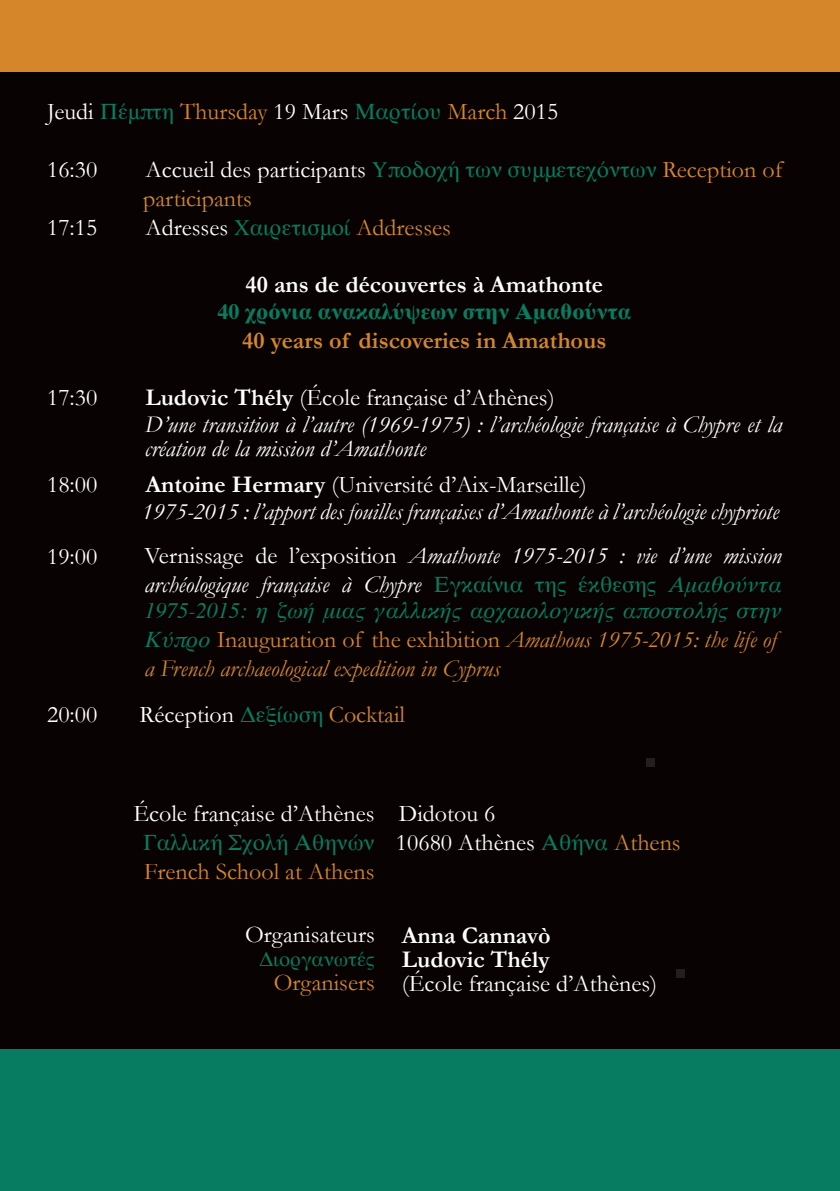
<style>
.page{position:relative;width:840px;height:1191px;background:#fff}
.page>*{position:absolute;margin:0;border:0;box-sizing:border-box;transform-origin:0 0}
.t1{font:italic 24px/24px "Garamond";color:#fff}
.t2{font:24px "Garamond";color:#fff}
.t3{font:italic 24px/28.8px "Garamond";color:#d5862b}
.t4{font:700 24px "Garamond";color:#fff}
.t5{font:24px "Garamond";color:#d5862b}
.t6{font:700 24px "Garamond";color:#d5862b}
.t7{font:22px "Times";color:#087c60}
.t8{font:italic 22px "Times";color:#087c60}
.t9{font:700 22px "Times";color:#087c60}
.t10{font:20px "Times";color:#087c60}
.s1{font-family:"Times";font-size:22px;color:#087c60}
.s2{color:#d5862b}
.s3{font-family:"Garamond";font-size:24px;color:#fff}
.s4{font-family:"Garamond";font-size:24px;color:#d5862b}
.s5{font-weight:700}
.s6{font-style:normal}
.s7{font-family:"Times";font-style:normal;font-size:22px;color:#087c60}
</style>
<div class="page">
<div style="left:0;top:0;width:839px;height:1191px;background:#080302"></div>
<div style="left:0;top:1049px;width:839px;height:142px;background:#087c60"></div>
<div style="left:0;top:0;width:839px;height:71px;background:#d5862b"></div>
<div style="left:645px;top:758px;width:9px;height:8px;background:#231f20"></div>
<div style="left:675px;top:969px;width:9px;height:9px;background:#231f20"></div>
<p class="t2" style="left:47px;top:98px;width:512px">Jeudi <span class="s1">Πέμπτη</span> <span class="s2">Thursday</span> 19 Mars <span class="s1">Μαρτίου</span> <span class="s2">March</span> 2015</p>
<p class="t2" style="left:47px;top:155px;width:52px">16:30</p>
<p class="t7" style="left:145px;top:149px;width:638px"><span class="s3">Accueil des participants</span> Yποδοχή των συμμετεχόντων <span class="s4">Reception of</span></p>
<p class="t5" style="left:143px;top:184px;width:110px">participants</p>
<p class="t2" style="left:47px;top:213px;width:52px">17:15</p>
<p class="t7" style="left:145px;top:207px;width:307px"><span class="s3">Adresses</span> Xαιρετισμοί <span class="s4">Addresses</span></p>
<p class="t4" style="left:245px;top:270px;width:359px">40 ans de découvertes à Amathonte</p>
<p class="t9" style="left:217px;top:290px;width:415px">40 χρόνια ανακαλύψεων στην Αμαθούντα</p>
<p class="t6" style="left:242px;top:326px;width:365px">40 years of discoveries in Amathous</p>
<p class="t2" style="left:47px;top:383px;width:52px">17:30</p>
<p class="t2" style="left:145px;top:383px;width:410px"><span class="s5">Ludovic Thély</span> (École française d’Athènes)</p>
<p class="t1" style="left:145px;top:412px;width:638px">D’une transition à l’autre (1969-1975) : l’archéologie française à Chypre et la création de la mission d’Amathonte</p>
<p class="t2" style="left:47px;top:470px;width:52px">18:00</p>
<p class="t2" style="left:145px;top:470px;width:442px"><span class="s5">Antoine Hermary</span> (Université d’Aix-Marseille)</p>
<p class="t2" style="left:47px;top:542px;width:52px">19:00</p>
<p class="t1" style="left:142px;top:499px;width:638px">1975-2015 : l’apport des fouilles françaises d’Amathonte à l’archéologie chypriote</p>
<p class="t1" style="left:144px;top:541px;width:638px;line-height:28.8px"><span class="s6">Vernissage de l’exposition</span> Amathonte 1975-2015 : vie d’une mission archéologique française à Chypre <span class="s7">Εγκαίνια της έκθεσης</span> <span class="s1">Αμαθούντα</span></p>
<p class="t8" style="left:144px;top:592px;width:638px">1975-2015: η ζωή μιας γαλλικής αρχαιολογικής αποστολής στην</p>
<p class="t3" style="left:144px;top:625px;width:633px"><span class="s1">Κύπρο</span> <span class="s6">Inauguration of the exhibition</span> Amathous 1975-2015: the life of a French archaeological expedition in Cyprus</p>
<p class="t2" style="left:47px;top:700px;width:52px">20:00</p>
<p class="t2" style="left:139px;top:700px;width:267px">Réception <span class="s1">Δεξίωση</span> <span class="s2">Cocktail</span></p>
<p class="t2" style="left:133px;top:799px;width:243px">École française d’Athènes</p>
<p class="t7" style="left:143px;top:822px;width:233px">Γαλλική Σχολή Αθηνών</p>
<p class="t5" style="left:144px;top:856px;width:232px">French School at Athens</p>
<p class="t2" style="left:245px;top:920px;width:131px">Organisateurs</p>
<p class="t10" style="left:259px;top:940px;width:117px">Διοργανωτές</p>
<p class="t5" style="left:273px;top:968px;width:102px">Organisers</p>
<p class="t2" style="left:398px;top:799px;width:98px">Didotou 6</p>
<p class="t2" style="left:395px;top:828px;width:286px">10680 Athènes <span class="s1">Αθήνα</span> <span class="s2">Athens</span></p>
<p class="t4" style="left:401px;top:921px;width:150px">Anna Cannavò</p>
<p class="t4" style="left:401px;top:945px;width:149px">Ludovic Thély</p>
<p class="t2" style="left:401px;top:969px;width:257px">(École française d’Athènes)</p>
</div>
